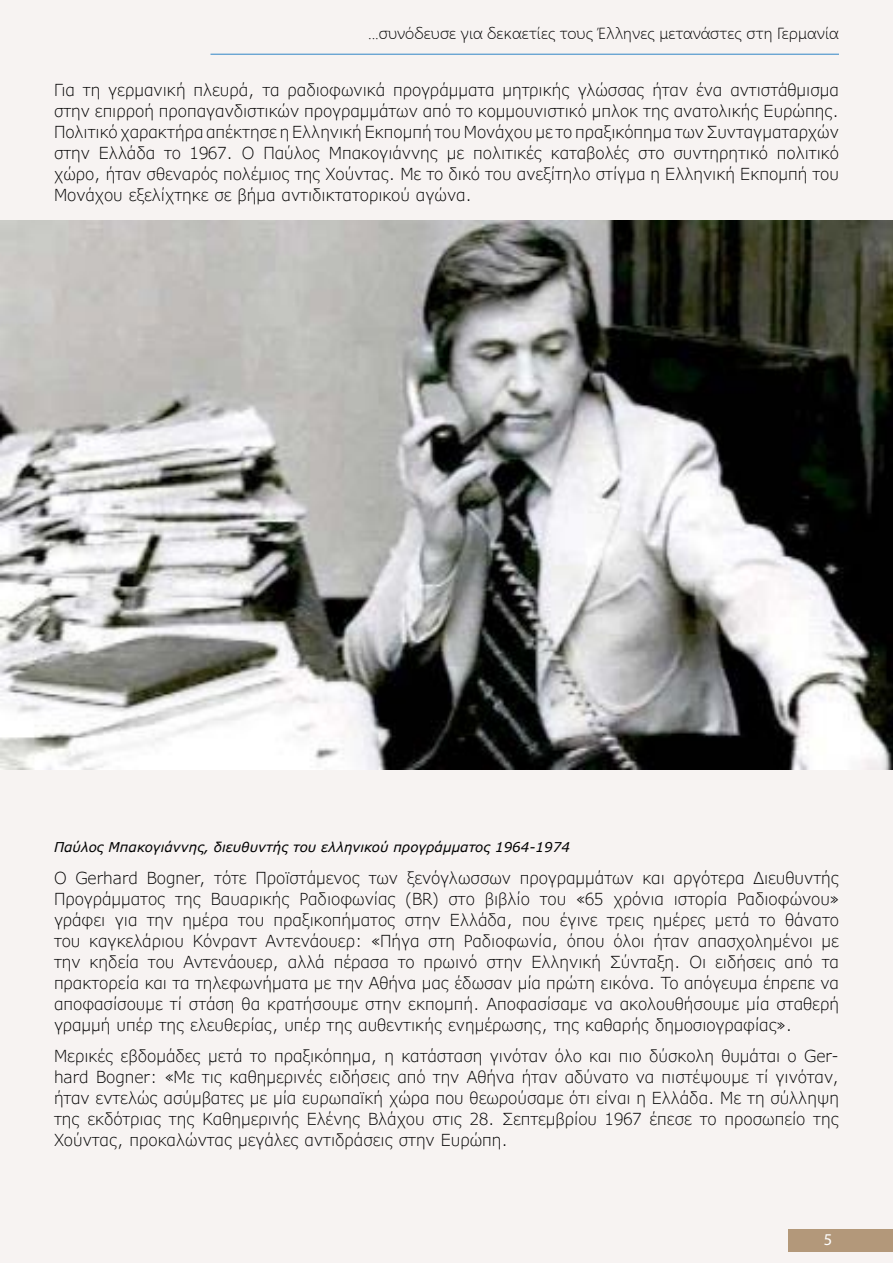
<style>
.page{position:relative;width:893px;height:1263px;background:#f7f3f2}
.page>*{position:absolute;margin:0;border:0;box-sizing:border-box;transform-origin:0 0}
.t1{font:300 16.5px/21px "Verdana Pro";color:#000;text-align:justify}
.t2{font:16.5px "Myriad Pro";color:#fff}
.t3{font:300 15px "Microsoft Ya Hei";color:#000}
.t4{font:italic 13.5px "Verdana Pro";color:#000}
</style>
<div class="page">
<div style="left:788px;top:1229px;width:105px;height:22px;background:#b3987a"></div>
<hr style="left:210px;top:54px;width:629px;height:1px;background:#4792cb">
<img style="left:0;top:221px;width:893px;height:548px">
<p class="t3" style="left:368px;top:23px;width:472px">...συνόδευσε για δεκαετίες τους Έλληνες μετανάστες στη Γερμανία</p>
<p class="t1" style="left:54px;top:79px;width:786px">Για τη γερμανική πλευρά, τα ραδιοφωνικά προγράμματα μητρικής γλώσσας ήταν ένα αντιστάθμισμα στην επιρροή προπαγανδιστικών προγραμμάτων από το κομμουνιστικό μπλοκ της ανατολικής Ευρώπης.<br>Πολιτικό χαρακτήρα απέκτησε η Ελληνική Εκπομπή του Μονάχου με το πραξικόπημα των Συνταγματαρχών στην Ελλάδα το 1967. Ο Παύλος Μπακογιάννης με πολιτικές καταβολές στο συντηρητικό πολιτικό χώρο, ήταν σθεναρός πολέμιος της Χούντας. Με το δικό του ανεξίτηλο στίγμα η Ελληνική Εκπομπή του Μονάχου εξελίχτηκε σε βήμα αντιδικτατορικού αγώνα.</p>
<p class="t4" style="left:54px;top:838px;width:517px">Παύλος Μπακογιάννης, διευθυντής του ελληνικού προγράμματος 1964-1974</p>
<p class="t1" style="left:54px;top:867px;width:786px">Ο Gerhard Bogner, τότε Προϊστάμενος των ξενόγλωσσων προγραμμάτων και αργότερα Διευθυντής Προγράμματος της Βαυαρικής Ραδιοφωνίας (BR) στο βιβλίο του «65 χρόνια ιστορία Ραδιοφώνου» γράφει για την ημέρα του πραξικοπήματος στην Ελλάδα, που έγινε τρεις ημέρες μετά το θάνατο του καγκελάριου Κόνραντ Αντενάουερ: «Πήγα στη Ραδιοφωνία, όπου όλοι ήταν απασχολημένοι με την κηδεία του Αντενάουερ, αλλά πέρασα το πρωινό στην Ελληνική Σύνταξη. Οι ειδήσεις από τα πρακτορεία και τα τηλεφωνήματα με την Αθήνα μας έδωσαν μία πρώτη εικόνα. Το απόγευμα έπρεπε να αποφασίσουμε τί στάση θα κρατήσουμε στην εκπομπή. Αποφασίσαμε να ακολουθήσουμε μία σταθερή γραμμή υπέρ της ελευθερίας, υπέρ της αυθεντικής ενημέρωσης, της καθαρής δημοσιογραφίας».</p>
<p class="t1" style="left:54px;top:1045px;width:786px">Μερικές εβδομάδες μετά το πραξικόπημα, η κατάσταση γινόταν όλο και πιο δύσκολη θυμάται ο Ger&shy;hard Bogner: «Με τις καθημερινές ειδήσεις από την Αθήνα ήταν αδύνατο να πιστέψουμε τί γινόταν, ήταν εντελώς ασύμβατες με μία ευρωπαϊκή χώρα που θεωρούσαμε ότι είναι η Ελλάδα. Με τη σύλληψη της εκδότριας της Καθημερινής Ελένης Βλάχου στις 28. Σεπτεμβρίου 1967 έπεσε το προσωπείο της Χούντας, προκαλώντας μεγάλες αντιδράσεις στην Ευρώπη.</p>
<p class="t2" style="left:824px;top:1230px;width:10px">5</p>
</div>
